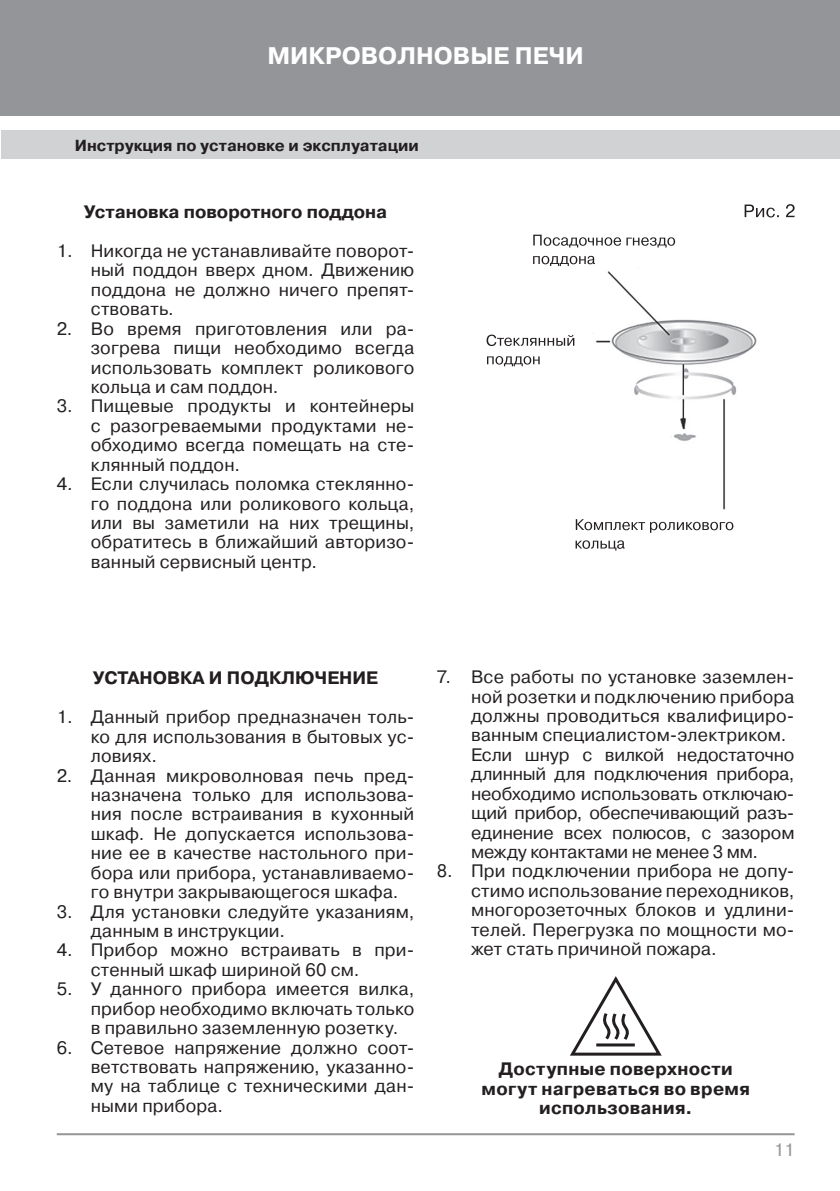
<style>
.page{position:relative;width:840px;height:1191px;background:#fff}
.page>*{position:absolute;margin:0;border:0;box-sizing:border-box;transform-origin:0 0}
.t1{font:700 24px "Pragmatica C";color:#fff}
.t2{font:18px/19.4px "Pragmatica C";letter-spacing:.01em;color:#231f20;text-align:justify}
.t3{font:700 18px/19.4px "Pragmatica C";letter-spacing:.015em;color:#231f20;text-align:center}
.t4{font:18px "Pragmatica C";color:#939598}
.t5{font:700 16px "Pragmatica C";color:#231f20}
</style>
<div class="page">
<div style="left:0;top:0;width:839px;height:116px;background:#939598"></div>
<div style="left:1px;top:130px;width:838px;height:29px;background:#d1d2d4"></div>
<hr style="left:57px;top:1133px;width:737px;height:2px;background:#939598">
<svg style="left:570px;top:976px;width:91px;height:79px"></svg>
<img style="left:596px;top:271px;width:161px;height:239px">
<svg style="left:533px;top:235px;width:87px;height:12px"></svg>
<svg style="left:626px;top:237px;width:48px;height:10px"></svg>
<svg style="left:533px;top:256px;width:61px;height:10px"></svg>
<svg style="left:486px;top:334px;width:88px;height:12px"></svg>
<svg style="left:487px;top:356px;width:52px;height:10px"></svg>
<svg style="left:575px;top:519px;width:158px;height:14px"></svg>
<svg style="left:575px;top:540px;width:49px;height:10px"></svg>
<div style="left:589px;top:429px;width:81px;height:15px;background:#fff"></div>
<svg style="left:744px;top:204px;width:50px;height:13px"></svg>
<h1 class="t1" style="left:267px;top:42px;width:318px">МИКРОВОЛНОВЫЕ ПЕЧИ</h1>
<p class="t5" style="left:75px;top:136px;width:345px">Инструкция по установке и эксплуатации</p>
<p class="t3" style="left:84px;top:202px;width:305px">Установка поворотного поддона</p>
<p class="t2" style="left:91px;top:241px;width:325px;text-indent:-34px">1. Никогда не устанавливайте поворот&shy;ный поддон вверх дном. Движению поддона не должно ничего препят&shy;ствовать.</p>
<p class="t2" style="left:91px;top:319px;width:325px;text-indent:-34px">2. Во время приготовления или ра&shy;зогрева пищи необходимо всегда использовать комплект роликового кольца и сам поддон.</p>
<p class="t2" style="left:91px;top:396px;width:325px;text-indent:-34px">3. Пищевые продукты и контейнеры с разогреваемыми продуктами не&shy;обходимо всегда помещать на сте&shy;клянный поддон.</p>
<p class="t2" style="left:91px;top:474px;width:325px;text-indent:-34px">4. Если случилась поломка стеклянно&shy;го поддона или роликового кольца, или вы заметили на них трещины, обратитесь в ближайший авторизо&shy;ванный сервисный центр.</p>
<p class="t3" style="left:93px;top:668px;width:287px">УСТАНОВКА И ПОДКЛЮЧЕНИЕ</p>
<p class="t2" style="left:91px;top:707px;width:325px;text-indent:-34px">1. Данный прибор предназначен толь&shy;ко для использования в бытовых ус&shy;ловиях.</p>
<p class="t2" style="left:91px;top:766px;width:325px;text-indent:-34px">2. Данная микроволновая печь пред&shy;назначена только для использова&shy;ния после встраивания в кухонный шкаф. Не допускается использова&shy;ние ее в качестве настольного при&shy;бора или прибора, устанавливаемо&shy;го внутри закрывающегося шкафа.</p>
<p class="t2" style="left:91px;top:901px;width:325px;text-indent:-34px">3. Для установки следуйте указаниям, данным в инструкции.</p>
<p class="t2" style="left:91px;top:940px;width:325px;text-indent:-34px">4. Прибор можно встраивать в при&shy;стенный шкаф шириной 60 см.</p>
<p class="t2" style="left:91px;top:979px;width:325px;text-indent:-34px">5. У данного прибора имеется вилка, прибор необходимо включать только в правильно заземленную розетку.</p>
<p class="t2" style="left:91px;top:1037px;width:325px;text-indent:-34px">6. Сетевое напряжение должно соот&shy;ветствовать напряжению, указанно&shy;му на таблице с техническими дан&shy;ными прибора.</p>
<p class="t2" style="left:471px;top:667px;width:325px;text-align:left;text-indent:-34px">7. Все работы по установке заземлен&shy;ной розетки и подключению прибора должны проводиться квалифициро&shy;ванным специалистом-электриком.<br>Если шнур с вилкой недостаточно длинный для подключения прибора, необходимо использовать отключаю&shy;щий прибор, обеспечивающий разъ&shy;единение всех полюсов, с зазором между контактами не менее 3 мм.</p>
<p class="t2" style="left:471px;top:861px;width:325px;text-indent:-34px">8. При подключении прибора не допу&shy;стимо использование переходников, многорозеточных блоков и удлини&shy;телей. Перегрузка по мощности мо&shy;жет стать причиной пожара.</p>
<p class="t3" style="left:481px;top:1059px;width:270px">Доступные поверхности могут нагреваться во время использования.</p>
<p class="t4" style="left:773px;top:1139px;width:22px">11</p>
</div>
